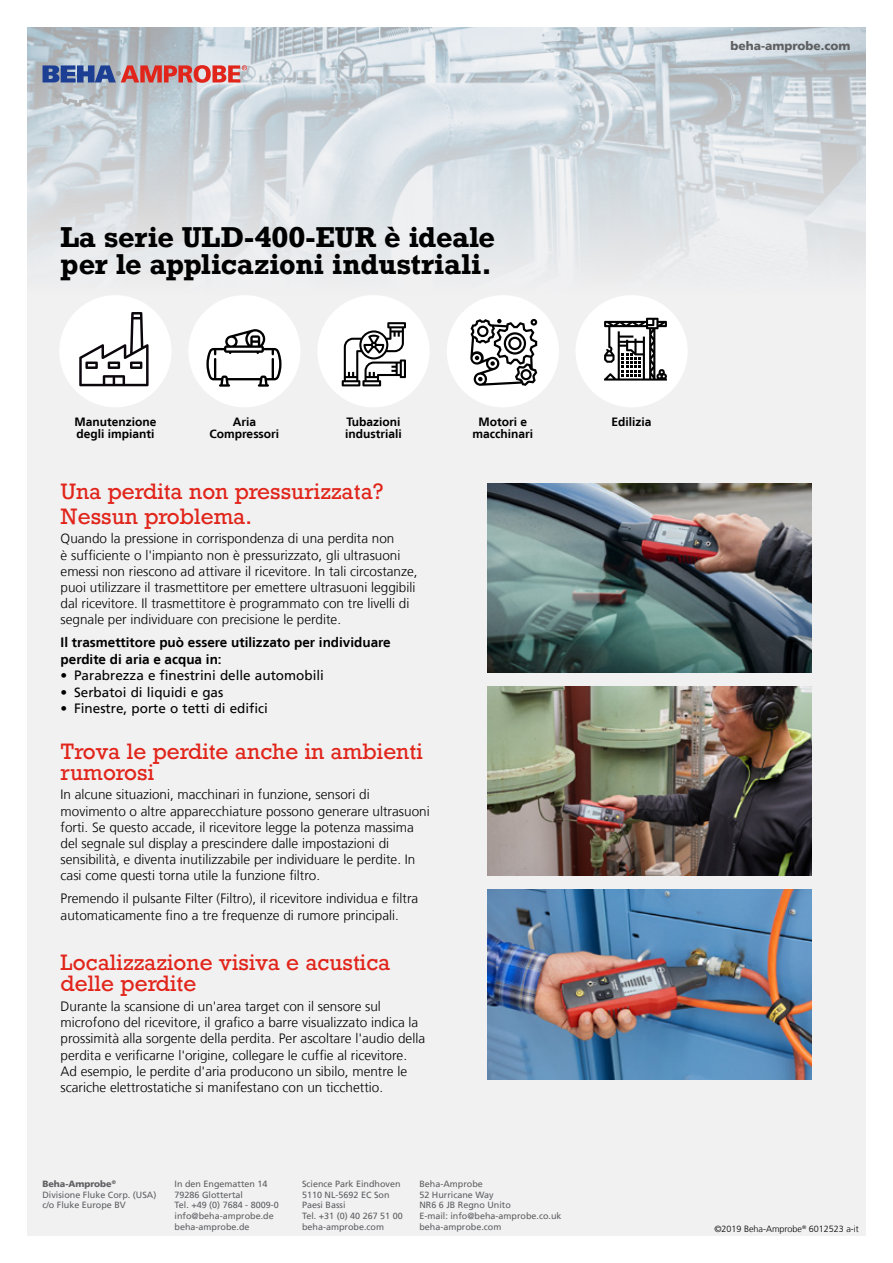
<style>
.page{position:relative;width:893px;height:1263px;background:#fff}
.page>*{position:absolute;margin:0;border:0;box-sizing:border-box;transform-origin:0 0}
.t1{font:700 27px/27px "Rockwell";color:#000}
.t2{font:21px/21px "Rockwell";color:#e1251b}
.t3{font:300 13.5px/16.2px "Frutiger LT";color:#000}
.t4{font:13.5px "Frutiger LT";color:#000}
.t5{font:700 13.5px/16.2px "Frutiger LT";color:#000}
.t6{font:700 12px/12px "Frutiger LT";color:#000}
.t7{font:900 12px "Frutiger LT";color:#5f6062}
.t8{font:9px/10.8px "Frutiger LT";color:#5f6062}
.t9{font:300 9px "Frutiger LT";color:#000}
.s1{font-weight:900}
</style>
<div class="page">
<div style="left:27px;top:27px;width:839px;height:1209px;background:#f1f1f2"></div>
<img style="left:27px;top:27px;width:839px;height:349px">
<svg style="left:43px;top:41px;width:204px;height:66px"></svg>
<div style="left:59px;top:295px;width:112px;height:112px;background:#fff;border-radius:50%"></div>
<div style="left:188px;top:295px;width:113px;height:112px;background:#fff;border-radius:50%"></div>
<div style="left:317px;top:295px;width:113px;height:112px;background:#fff;border-radius:50%"></div>
<div style="left:447px;top:295px;width:112px;height:112px;background:#fff;border-radius:50%"></div>
<div style="left:575px;top:295px;width:113px;height:112px;background:#fff;border-radius:50%"></div>
<svg style="left:470px;top:319px;width:67px;height:67px"></svg>
<svg style="left:79px;top:312px;width:70px;height:74px"></svg>
<svg style="left:604px;top:318px;width:63px;height:63px"></svg>
<svg style="left:342px;top:322px;width:64px;height:64px"></svg>
<svg style="left:206px;top:329px;width:75px;height:58px"></svg>
<img style="left:487px;top:483px;width:324px;height:190px">
<img style="left:487px;top:686px;width:324px;height:190px">
<img style="left:487px;top:890px;width:324px;height:189px">
<p class="t7" style="left:730px;top:38px;width:122px">beha-amprobe.com</p>
<h1 class="t1" style="left:61px;top:224px;width:436px">La serie ULD-400-EUR è ideale per le applicazioni industriali.</h1>
<p class="t6" style="left:74px;top:416px;width:84px">Manutenzione degli impianti</p>
<p class="t6" style="left:210px;top:416px;width:71px;text-align:center">Aria<br>Compressori</p>
<p class="t6" style="left:345px;top:416px;width:58px">Tubazioni industriali</p>
<p class="t6" style="left:473px;top:416px;width:62px;text-align:center">Motori e macchinari</p>
<p class="t6" style="left:612px;top:416px;width:42px">Edilizia</p>
<h2 class="t2" style="left:61px;top:480px;width:324px;line-height:24.5px">Una perdita non pressurizzata?<br>Nessun problema.</h2>
<p class="t3" style="left:61px;top:531px;width:358px">Quando la pressione in corrispondenza di una perdita non<br>è sufficiente o l'impianto non è pressurizzato, gli ultrasuoni emessi non riescono ad attivare il ricevitore. In tali circostanze, puoi utilizzare il trasmettitore per emettere ultrasuoni leggibili dal ricevitore. Il trasmettitore è programmato con tre livelli di segnale per individuare con precisione le perdite.</p>
<p class="t5" style="left:61px;top:635px;width:332px">Il trasmettitore può essere utilizzato per individuare perdite di aria e acqua in:</p>
<p class="t4" style="left:61px;top:667px;width:265px">• Parabrezza e finestrini delle automobili</p>
<p class="t4" style="left:61px;top:684px;width:164px">• Serbatoi di liquidi e gas</p>
<p class="t4" style="left:61px;top:700px;width:209px">• Finestre, porte o tetti di edifici</p>
<h2 class="t2" style="left:61px;top:741px;width:364px">Trova le perdite anche in ambienti rumorosi</h2>
<p class="t3" style="left:61px;top:787px;width:371px">In alcune situazioni, macchinari in funzione, sensori di movimento o altre apparecchiature possono generare ultrasuoni forti. Se questo accade, il ricevitore legge la potenza massima del segnale sul display a prescindere dalle impostazioni di sensibilità, e diventa inutilizzabile per individuare le perdite. In casi come questi torna utile la funzione filtro.</p>
<p class="t3" style="left:61px;top:891px;width:359px">Premendo il pulsante Filter (Filtro), il ricevitore individua e filtra automaticamente fino a tre frequenze di rumore principali.</p>
<h2 class="t2" style="left:61px;top:952px;width:331px">Localizzazione visiva e acustica delle perdite</h2>
<p class="t3" style="left:61px;top:998px;width:366px">Durante la scansione di un'area target con il sensore sul microfono del ricevitore, il grafico a barre visualizzato indica la prossimità alla sorgente della perdita. Per ascoltare l'audio della perdita e verificarne l'origine, collegare le cuffie al ricevitore.<br>Ad esempio, le perdite d'aria producono un sibilo, mentre le scariche elettrostatiche si manifestano con un ticchettio.</p>
<p class="t8" style="left:42px;top:1178px;width:116px"><span class="s1">Beha-Amprobe</span><sup>®<br></sup>Divisione Fluke Corp. (USA) c/o Fluke Europe BV</p>
<p class="t8" style="left:174px;top:1178px;width:106px">In den Engematten 14<br>79286 Glottertal<br>Tel. +49 (0) 7684 - 8009-0 info@beha-amprobe.de beha-amprobe.de</p>
<p class="t8" style="left:419px;top:1178px;width:144px">Beha-Amprobe<br>52 Hurricane Way<br>NR6 6 JB Regno Unito<br>E-mail: info@beha-amprobe.co.uk beha-amprobe.com</p>
<p class="t8" style="left:302px;top:1178px;width:102px">Science Park Eindhoven<br>5110 NL-5692 EC Son<br>Paesi Bassi<br>Tel. +31 (0) 40 267 51 00 beha-amprobe.com</p>
<p class="t9" style="left:714px;top:1224px;width:146px">©2019 Beha-Amprobe<sup>®</sup> 6012523 a-it</p>
</div>
